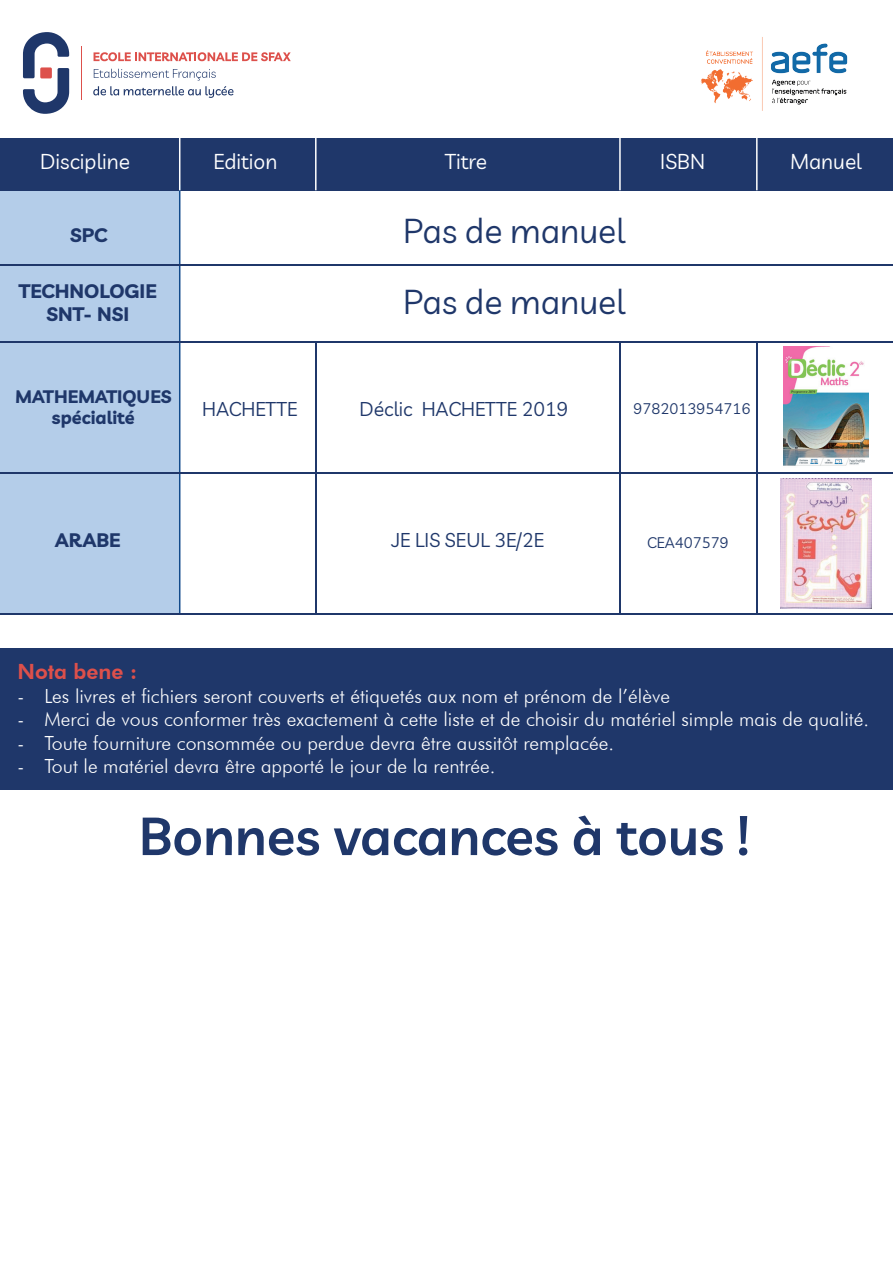
<style>
.page{position:relative;width:893px;height:1263px;background:#fff}
.page>*{position:absolute;margin:0;border:0;box-sizing:border-box;transform-origin:0 0}
.t1{font:600 52.8px "Livvic";color:#1f376a}
.t2{font:33.75px/71.6px "Livvic";color:#1f376a}
.t3{font:21px "Livvic";color:#fff}
.t4{font:800 21px "Futura BT";color:#dd504b}
.t5{font:300 19.5px "Futura BT";color:#fff}
.t6{font:19.5px "Livvic";color:#1f376a}
.t7{font:700 19.5px/23.4px "Livvic";color:#1f376a;text-align:center}
.t8{font:700 18px/21.6px "Livvic";color:#1f376a;text-align:center}
.t9{font:15px "Livvic";color:#1f376a}
</style>
<div class="page">
<div style="left:0;top:180px;width:180px;height:434px;background:#b4cde9"></div>
<div style="left:0;top:138px;width:893px;height:52px;background:#1f376a"></div>
<hr style="left:179px;top:185px;width:1px;height:429px;background:#114a8b">
<hr style="left:315px;top:341px;width:2px;height:274px;background:#1f376a">
<hr style="left:0;top:342px;width:893px;height:1px;background:#1f376a">
<hr style="left:0;top:264px;width:893px;height:2px;background:#1f376a">
<hr style="left:0;top:472px;width:893px;height:2px;background:#1f376a">
<hr style="left:0;top:614px;width:893px;height:1px;background:#1f376a">
<hr style="left:619px;top:343px;width:2px;height:272px;background:#1f376a">
<hr style="left:756px;top:343px;width:2px;height:272px;background:#1f376a">
<hr style="left:179px;top:138px;width:1px;height:52px;background:#fff">
<hr style="left:315px;top:138px;width:2px;height:52px;background:#fff">
<hr style="left:619px;top:138px;width:2px;height:52px;background:#fff">
<hr style="left:756px;top:138px;width:2px;height:52px;background:#fff">
<img style="left:700px;top:37px;width:148px;height:74px">
<svg style="left:94px;top:52px;width:197px;height:9px"></svg>
<svg style="left:93px;top:69px;width:141px;height:29px"></svg>
<svg style="left:23px;top:32px;width:46px;height:82px"></svg>
<hr style="left:81px;top:46px;width:1px;height:54px;background:#dd504b">
<div style="left:0;top:648px;width:893px;height:141px;background:#1f376a"></div>
<img style="left:784px;top:347px;width:84px;height:119px">
<img style="left:781px;top:478px;width:90px;height:131px">
<p class="t3" style="left:40px;top:146px;width:91px">Discipline</p>
<p class="t3" style="left:214px;top:146px;width:65px">Edition</p>
<p class="t3" style="left:445px;top:146px;width:44px">Titre</p>
<p class="t3" style="left:660px;top:146px;width:46px">ISBN</p>
<p class="t3" style="left:790px;top:146px;width:73px">Manuel</p>
<p class="t7" style="left:70px;top:221px;width:39px">SPC</p>
<p class="t7" style="left:19px;top:277px;width:139px">TECHNOLOGIE<br>SNT- NSI</p>
<h2 class="t2" style="left:403px;top:193px;width:224px">Pas de manuel<br>Pas de manuel</h2>
<p class="t8" style="left:15px;top:384px;width:158px">MATHEMATIQUES spécialité</p>
<p class="t6" style="left:202px;top:394px;width:97px">HACHETTE</p>
<p class="t9" style="left:633px;top:397px;width:118px">9782013954716</p>
<p class="t6" style="left:360px;top:394px;width:210px">Déclic HACHETTE 2019</p>
<p class="t7" style="left:55px;top:527px;width:67px">ARABE</p>
<p class="t6" style="left:391px;top:526px;width:154px">JE LIS SEUL 3E/2E</p>
<p class="t9" style="left:647px;top:531px;width:83px">CEA407579</p>
<p class="t4" style="left:18px;top:659px;width:121px">Nota bene :</p>
<p class="t5" style="left:18px;top:684px;width:654px">- Les livres et fichiers seront couverts et étiquetés aux nom et prénom de l’élève</p>
<p class="t5" style="left:18px;top:707px;width:853px">- Merci de vous conformer très exactement à cette liste et de choisir du matériel simple mais de qualité.</p>
<p class="t5" style="left:18px;top:731px;width:598px">- Toute fourniture consommée ou perdue devra être aussitôt remplacée.</p>
<p class="t5" style="left:18px;top:754px;width:480px">- Tout le matériel devra être apporté le jour de la rentrée.</p>
<h1 class="t1" style="left:139px;top:796px;width:612px">Bonnes vacances à tous !</h1>
</div>
